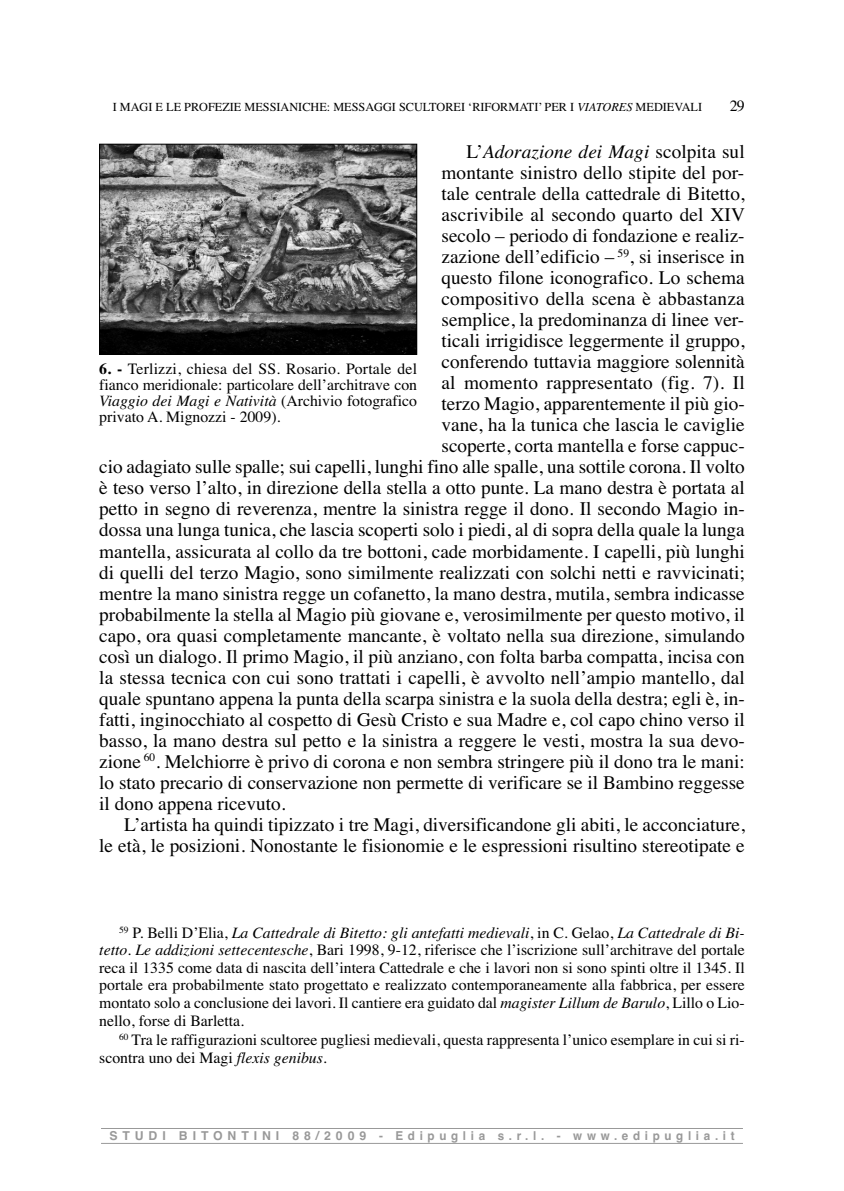
<style>
.page{position:relative;width:844px;height:1191px;background:#fff}
.page>*{position:absolute;margin:0;border:0;box-sizing:border-box;transform-origin:0 0}
.t1{font:19.25px "Times";color:#000}
.t2{font:italic 19.25px "Times";letter-spacing:.005em;color:#000}
.t3{font:15.75px/17.5px "Times";color:#000;text-align:justify}
.t4{font:12.25px "Times";color:#000}
.t5{font:700 12.25px "Helvetica";letter-spacing:.4em;color:#999}
.s1{font-style:italic}
.s2{font-style:normal}
.s3{font-weight:700}
</style>
<div class="page">
<hr style="left:101px;top:1128px;width:641px;height:1px;background:#999">
<hr style="left:101px;top:1143px;width:641px;height:1px;background:#999">
<img style="left:101px;top:146px;width:314px;height:207px">
<div style="left:99px;top:144px;width:318px;height:211px;border:1px solid #000"></div>
<p class="t4" style="left:113px;top:102px;width:590px">I MAGI E LE PROFEZIE MESSIANICHE: MESSAGGI SCULTOREI ‘RIFORMATI’ PER I <span class="s1">VIATORES</span> MEDIEVALI</p>
<p class="t3" style="left:729px;top:98px;width:16px">29</p>
<p class="t2" style="left:466px;top:145px;width:280px"><span class="s2">L’</span>Adorazione dei Magi <span class="s2">scolpita sul</span></p>
<p class="t1" style="left:441px;top:166px;width:304px">montante sinistro dello stipite del por-</p>
<p class="t1" style="left:441px;top:187px;width:304px">tale centrale della cattedrale di Bitetto,</p>
<p class="t1" style="left:441px;top:208px;width:305px">ascrivibile al secondo quarto del XIV</p>
<p class="t1" style="left:441px;top:229px;width:304px">secolo – periodo di fondazione e realiz-</p>
<p class="t1" style="left:441px;top:250px;width:304px">zazione dell’edificio – <sup>59</sup>, si inserisce in</p>
<p class="t1" style="left:441px;top:271px;width:304px">questo filone iconografico. Lo schema</p>
<p class="t1" style="left:441px;top:292px;width:304px">compositivo della scena è abbastanza</p>
<p class="t1" style="left:441px;top:313px;width:304px">semplice, la predominanza di linee ver-</p>
<p class="t1" style="left:441px;top:334px;width:304px">ticali irrigidisce leggermente il gruppo,</p>
<p class="t1" style="left:441px;top:355px;width:304px">conferendo tuttavia maggiore solennità</p>
<p class="t1" style="left:441px;top:376px;width:304px">al momento rappresentato (fig. 7). Il</p>
<p class="t1" style="left:441px;top:397px;width:304px">terzo Magio, apparentemente il più gio-</p>
<p class="t1" style="left:441px;top:418px;width:304px">vane, ha la tunica che lascia le caviglie</p>
<p class="t1" style="left:441px;top:439px;width:304px">scoperte, corta mantella e forse cappuc-</p>
<p class="t1" style="left:99px;top:460px;width:647px">cio adagiato sulle spalle; sui capelli, lunghi fino alle spalle, una sottile corona. Il volto</p>
<p class="t1" style="left:99px;top:481px;width:646px">è teso verso l’alto, in direzione della stella a otto punte. La mano destra è portata al</p>
<p class="t1" style="left:99px;top:502px;width:647px">petto in segno di reverenza, mentre la sinistra regge il dono. Il secondo Magio in-</p>
<p class="t1" style="left:99px;top:523px;width:646px">dossa una lunga tunica, che lascia scoperti solo i piedi, al di sopra della quale la lunga</p>
<p class="t1" style="left:99px;top:544px;width:646px">mantella, assicurata al collo da tre bottoni, cade morbidamente. I capelli, più lunghi</p>
<p class="t1" style="left:99px;top:565px;width:646px">di quelli del terzo Magio, sono similmente realizzati con solchi netti e ravvicinati;</p>
<p class="t1" style="left:99px;top:586px;width:646px">mentre la mano sinistra regge un cofanetto, la mano destra, mutila, sembra indicasse</p>
<p class="t1" style="left:99px;top:607px;width:646px">probabilmente la stella al Magio più giovane e, verosimilmente per questo motivo, il</p>
<p class="t1" style="left:99px;top:628px;width:647px">capo, ora quasi completamente mancante, è voltato nella sua direzione, simulando</p>
<p class="t1" style="left:99px;top:649px;width:646px">così un dialogo. Il primo Magio, il più anziano, con folta barba compatta, incisa con</p>
<p class="t1" style="left:99px;top:670px;width:646px">la stessa tecnica con cui sono trattati i capelli, è avvolto nell’ampio mantello, dal</p>
<p class="t1" style="left:99px;top:691px;width:646px">quale spuntano appena la punta della scarpa sinistra e la suola della destra; egli è, in-</p>
<p class="t1" style="left:99px;top:712px;width:646px">fatti, inginocchiato al cospetto di Gesù Cristo e sua Madre e, col capo chino verso il</p>
<p class="t1" style="left:99px;top:733px;width:646px">basso, la mano destra sul petto e la sinistra a reggere le vesti, mostra la sua devo-</p>
<p class="t1" style="left:99px;top:754px;width:646px">zione <sup>60</sup>. Melchiorre è privo di corona e non sembra stringere più il dono tra le mani:</p>
<p class="t1" style="left:99px;top:775px;width:646px">lo stato precario di conservazione non permette di verificare se il Bambino reggesse</p>
<p class="t1" style="left:99px;top:796px;width:188px">il dono appena ricevuto.</p>
<p class="t1" style="left:124px;top:817px;width:622px">L’artista ha quindi tipizzato i tre Magi, diversificandone gli abiti, le acconciature,</p>
<p class="t1" style="left:99px;top:838px;width:646px">le età, le posizioni. Nonostante le fisionomie e le espressioni risultino stereotipate e</p>
<p class="t3" style="left:99px;top:363px;width:319px;line-height:15.8px"><span class="s3">6. -</span> Terlizzi, chiesa del SS. Rosario. Portale del fianco meridionale: particolare dell’architrave con <span class="s1">Viaggio dei Magi e Natività</span> (Archivio fotografico privato A. Mignozzi - 2009).</p>
<p class="t3" style="left:99px;top:925px;width:646px;text-indent:20px"><sup>59</sup> P. Belli D’Elia, <span class="s1">La Cattedrale di Bitetto: gli antefatti medievali</span>, in C. Gelao, <span class="s1">La Cattedrale di Bi&shy;tetto. Le addizioni settecentesche</span>, Bari 1998, 9-12, riferisce che l’iscrizione sull’architrave del portale reca il 1335 come data di nascita dell’intera Cattedrale e che i lavori non si sono spinti oltre il 1345. Il portale era probabilmente stato progettato e realizzato contemporaneamente alla fabbrica, per essere montato solo a conclusione dei lavori. Il cantiere era guidato dal <span class="s1">magister Lillum de Barulo</span>, Lillo o Lio&shy;nello, forse di Barletta.</p>
<p class="t3" style="left:99px;top:1033px;width:646px;text-indent:20px"><sup>60</sup> Tra le raffigurazioni scultoree pugliesi medievali, questa rappresenta l’unico esemplare in cui si ri&shy;scontra uno dei Magi <span class="s1">flexis genibus</span>.</p>
<p class="t5" style="left:109px;top:1130px;width:626px">STUDI BITONTINI 88/2009 - Edipuglia s.r.l. - www.edipuglia.it</p>
</div>
